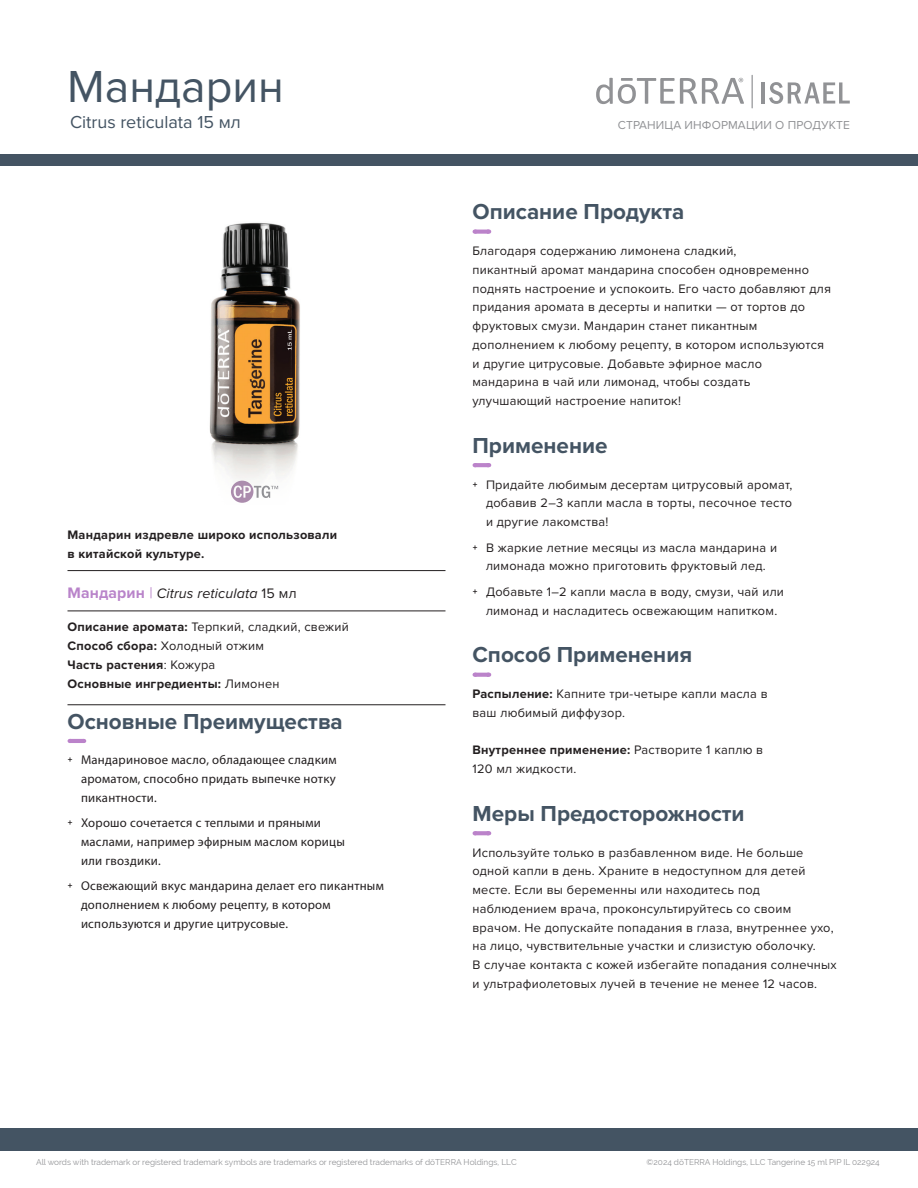
<style>
.page{position:relative;width:918px;height:1188px;background:#fff}
.page>*{position:absolute;margin:0;border:0;box-sizing:border-box;transform-origin:0 0}
.Main_Title{font:46.5px "Proxima Nova";color:#445463}
.Header__Sanctuary_dash{font:700 22.5px "Proxima Nova";color:#445463}
.Product_Descriptor_Title_Italic{font:18px "Proxima Nova";color:#445463}
.Tag_Title_Italic___Rule{font:italic 14.25px "Proxima Nova";letter-spacing:.01em;color:#231f20}
.Body{font:12.75px/18.8px "Proxima Nova";letter-spacing:.02em;color:#231f20}
.t1{font:12.75px/18.8px "Myriad Pro";letter-spacing:.02em;color:#231f20}
.Subheader{font:700 12.75px/18.8px "Proxima Nova";letter-spacing:.02em;color:#231f20}
.Oil_Attributes_Panel{font:700 12.75px "Proxima Nova";letter-spacing:.02em;color:#231f20}
.Oil_Attributes_Top___Rule{font:12.75px "Proxima Nova";letter-spacing:.02em;color:#231f20}
.Oil_Attributes_Panel-2{font:12.75px "Proxima Nova";letter-spacing:.02em;color:#231f20}
.t2{font:12px "Proxima Nova";letter-spacing:.01em;color:#919295}
.Footer_Left{font:8.25px "Raleway";color:#919295}
.Footer_Right{font:8.25px "Raleway";color:#919295}
.s1{font-weight:700;font-style:normal;font-size:15.75px;color:#b984ca}
.s2{font-style:normal;font-size:15.75px;color:#b984ca}
.s3{font-style:normal}
.s4{font-weight:700}
.s5{font-weight:400}
.s6{font-family:"Raleway"}
</style>
<div class="page">
<div style="left:0;top:155px;width:918px;height:11px;background:#445463"></div>
<div style="left:0;top:1128px;width:918px;height:23px;background:#445463"></div>
<hr style="left:761px;top:82px;width:4px;height:22px;background:#919295">
<svg style="left:769px;top:82px;width:81px;height:22px"></svg>
<svg style="left:596px;top:78px;width:148px;height:26px"></svg>
<hr style="left:752px;top:75px;width:1px;height:33px;background:#919295">
<hr style="left:68px;top:570px;width:378px;height:1px;background:#231f20">
<hr style="left:68px;top:611px;width:378px;height:1px;background:#231f20">
<hr style="left:68px;top:705px;width:378px;height:1px;background:#231f20">
<svg style="left:70px;top:739px;width:14px;height:4px"></svg>
<svg style="left:475px;top:230px;width:14px;height:4px"></svg>
<svg style="left:475px;top:463px;width:14px;height:4px"></svg>
<svg style="left:475px;top:673px;width:14px;height:4px"></svg>
<svg style="left:475px;top:831px;width:14px;height:4px"></svg>
<img style="left:209px;top:222px;width:91px;height:267px">
<svg style="left:231px;top:481px;width:47px;height:22px"></svg>
<p class="Main_Title" style="left:67px;top:52px;width:218px">Мандарин</p>
<p class="Product_Descriptor_Title_Italic" style="left:70px;top:108px;width:172px">Citrus reticulata 15 мл</p>
<p class="Subheader" style="left:68px;top:525px;width:271px">Мандарин издревле широко использовали в китайской культуре.</p>
<p class="Tag_Title_Italic___Rule" style="left:68px;top:582px;width:231px"><span class="s1">Мандарин</span> <span class="s2">|</span> Citrus reticulata <span class="s3">15 мл</span></p>
<p class="Oil_Attributes_Top___Rule" style="left:68px;top:618px;width:283px"><span class="s4">Описание аромата:</span> Терпкий, сладкий, свежий</p>
<p class="Oil_Attributes_Panel-2" style="left:68px;top:636px;width:198px"><span class="s4">Способ сбора:</span> Холодный отжим</p>
<p class="Oil_Attributes_Panel" style="left:68px;top:655px;width:149px">Часть растения<span class="s5">: Кожура</span></p>
<p class="Oil_Attributes_Panel" style="left:68px;top:674px;width:214px">Основные ингредиенты: <span class="s5">Лимонен</span></p>
<p class="Header__Sanctuary_dash" style="left:68px;top:704px;width:277px">Основные Преимущества</p>
<p class="t1" style="left:81px;top:751px;width:257px;text-align:justify;text-indent:-14px"><span class="s6">+</span> Мандариновое масло, обладающее сладким ароматом, способно придать выпечке нотку пикантности.</p>
<p class="t1" style="left:81px;top:814px;width:266px;text-indent:-14px"><span class="s6">+</span> Хорошо сочетается с теплыми и пряными маслами, например эфирным маслом корицы или гвоздики.</p>
<p class="t1" style="left:81px;top:877px;width:304px;text-indent:-14px"><span class="s6">+</span> Освежающий вкус мандарина делает его пикантным дополнением к любому рецепту, в котором используются и другие цитрусовые.</p>
<p class="t2" style="left:618px;top:116px;width:234px">СТРАНИЦА ИНФОРМАЦИИ О ПРОДУКТЕ</p>
<p class="Header__Sanctuary_dash" style="left:472px;top:195px;width:213px">Описание Продукта</p>
<p class="Body" style="left:472px;top:241px;width:360px">Благодаря содержанию лимонена сладкий,<br>пикантный аромат мандарина способен одновременно поднять настроение и успокоить. Его часто добавляют для придания аромата в десерты и напитки — от тортов до фруктовых смузи. Мандарин станет пикантным дополнением к любому рецепту, в котором используются и другие цитрусовые. Добавьте эфирное масло мандарина в чай или лимонад, чтобы создать улучшающий настроение напиток!</p>
<p class="Header__Sanctuary_dash" style="left:472px;top:429px;width:137px">Применение</p>
<p class="Body" style="left:486px;top:474px;width:308px;text-align:justify;text-indent:-14px"><span class="s6">+</span> Придайте любимым десертам цитрусовый аромат, добавив 2–3 капли масла в торты, песочное тесто и другие лакомства!</p>
<p class="Body" style="left:472px;top:537px;width:306px;text-align:center"><span class="s6">+</span> В жаркие летние месяцы из масла мандарина и лимонада можно приготовить фруктовый лед.</p>
<p class="Body" style="left:472px;top:582px;width:313px;text-align:center"><span class="s6">+</span> Добавьте 1–2 капли масла в воду, смузи, чай или лимонад и насладитесь освежающим напитком.</p>
<p class="Header__Sanctuary_dash" style="left:472px;top:638px;width:221px">Способ Применения</p>
<p class="Body" style="left:472px;top:684px;width:297px"><span class="s4">Распыление:</span> Капните три-четыре капли масла в ваш любимый диффузор.</p>
<p class="Body" style="left:472px;top:740px;width:292px"><span class="s4">Внутреннее применение:</span> Растворите 1 каплю в<br>120 мл жидкости.</p>
<p class="Header__Sanctuary_dash" style="left:472px;top:797px;width:274px">Меры Предосторожности</p>
<p class="Body" style="left:472px;top:843px;width:366px">Используйте только в разбавленном виде. Не больше одной капли в день. Храните в недоступном для детей месте. Если вы беременны или находитесь под наблюдением врача, проконсультируйтесь со своим врачом. Не допускайте попадания в глаза, внутреннее ухо, на лицо, чувствительные участки и слизистую оболочку.<br>В случае контакта с кожей избегайте попадания солнечных и ультрафиолетовых лучей в течение не менее 12 часов.</p>
<p class="Footer_Left" style="left:36px;top:1157px;width:482px">All words with trademark or registered trademark symbols are trademarks or registered trademarks of dōTERRA Holdings, LLC</p>
<p class="Footer_Right" style="left:647px;top:1157px;width:235px">©2024 dōTERRA Holdings, LLC Tangerine 15 ml PIP IL 022924</p>
</div>
